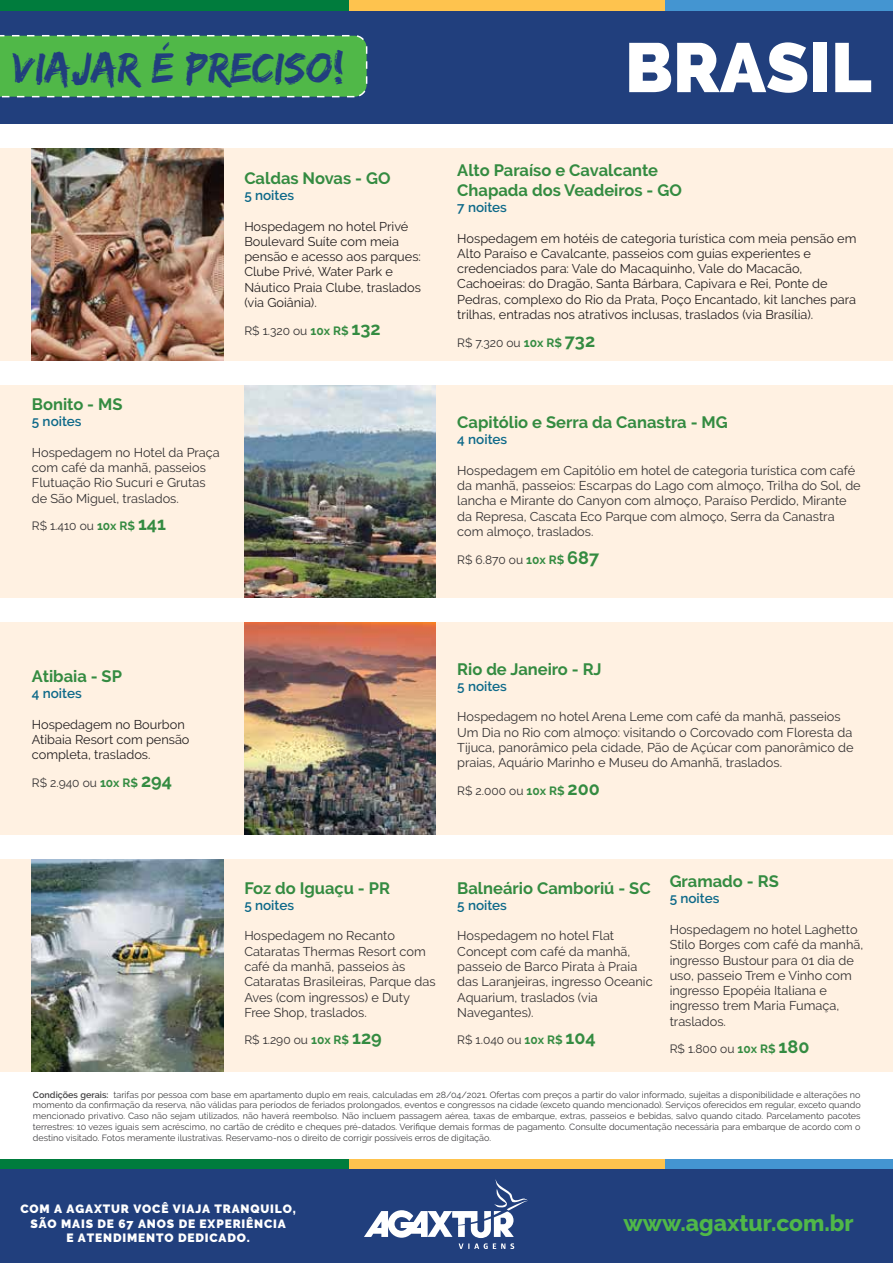
<style>
.page{position:relative;width:893px;height:1263px;background:#fff}
.page>*{position:absolute;margin:0;border:0;box-sizing:border-box;transform-origin:0 0}
.t1{font:900 69.45px "Raleway";color:#fff}
.t2{font:44.1px "Edo SZ";color:#213f7d}
.t3{font:800 22.8px "Raleway";color:#50b848}
.t4{font:700 16.5px/19.8px "Raleway";color:#348b41}
.t5{font:600 13.5px "Raleway";color:#0d6989}
.t6{font:12.75px/15.3px "Raleway";color:#333132}
.t7{font:12.75px/15.3px "Raleway";color:#231f20}
.t8{font:12px "Raleway";color:#333132}
.t9{font:900 12px/14.4px "Raleway";letter-spacing:.07em;color:#fff;text-align:center}
.t10{font:9px/10.8px "Raleway";color:#414042;text-align:justify}
.s1{font-weight:700;color:#348b41}
.s2{font-weight:700;font-size:18px;color:#348b41}
.s3{font-weight:600}
</style>
<div class="page">
<div style="left:0;top:0;width:893px;height:123px;background:#213f7d"></div>
<div style="left:0;top:1159px;width:893px;height:104px;background:#213f7d"></div>
<div style="left:0;top:148px;width:893px;height:213px;background:#fff1e2"></div>
<img style="left:32px;top:148px;width:191px;height:213px">
<div style="left:0;top:622px;width:893px;height:213px;background:#fff1e2"></div>
<div style="left:0;top:385px;width:893px;height:213px;background:#fff1e2"></div>
<img style="left:245px;top:385px;width:191px;height:213px">
<img style="left:245px;top:622px;width:191px;height:213px">
<div style="left:0;top:859px;width:893px;height:213px;background:#fff1e2"></div>
<img style="left:32px;top:859px;width:191px;height:213px">
<svg style="left:364px;top:1179px;width:164px;height:70px"></svg>
<div style="left:0;top:35px;width:367px;height:62px;background:#50b848"></div>
<div style="left:0;top:1159px;width:893px;height:9px;background:#007c3d"></div>
<div style="left:598px;top:1159px;width:295px;height:9px;background:#4495d1"></div>
<div style="left:349px;top:1159px;width:316px;height:9px;background:#fec34e"></div>
<div style="left:0;top:0;width:893px;height:10px;background:#007c3d"></div>
<div style="left:598px;top:0;width:295px;height:10px;background:#4495d1"></div>
<div style="left:349px;top:0;width:316px;height:10px;background:#fec34e"></div>
<h2 class="t2" style="left:13px;top:42px;width:333px">VIAJAR É PRECISO!</h2>
<p class="t4" style="left:32px;top:394px;width:92px">Bonito - MS</p>
<p class="t5" style="left:32px;top:414px;width:51px">5 noites</p>
<p class="t6" style="left:32px;top:445px;width:190px">Hospedagem no Hotel da Praça com café da manhã, passeios<br>Flutuação Rio Sucuri e Grutas de São Miguel, traslados.</p>
<p class="t8" style="left:32px;top:519px;width:136px">R$ 1.410 ou <span class="s1">10x R$</span> <span class="s2">141</span></p>
<p class="t4" style="left:244px;top:168px;width:148px">Caldas Novas - GO</p>
<p class="t5" style="left:244px;top:187px;width:51px">5 noites</p>
<p class="t7" style="left:244px;top:218px;width:178px">Hospedagem no hotel Privé<br>Boulevard Suíte com meia pensão e acesso aos parques:<br>Clube Privé, Water Park e<br>Náutico Praia Clube, traslados (via Goiânia).</p>
<p class="t8" style="left:244px;top:323px;width:138px">R$ 1.320 ou <span class="s1">10x R$</span> <span class="s2">132</span></p>
<h1 class="t1" style="left:625px;top:27px;width:248px">BRASIL</h1>
<p class="t4" style="left:457px;top:160px;width:226px">Alto Paraíso e Cavalcante<br>Chapada dos Veadeiros - GO</p>
<p class="t5" style="left:457px;top:199px;width:51px">7 noites</p>
<p class="t7" style="left:457px;top:230px;width:401px">Hospedagem em hotéis de categoria turística com meia pensão em Alto Paraíso e Cavalcante, passeios com guias experientes e credenciados para: Vale do Macaquinho, Vale do Macacão, Cachoeiras: do Dragão, Santa Bárbara, Capivara e Rei, Ponte de Pedras, complexo do Rio da Prata, Poço Encantado, kit lanches para trilhas, entradas nos atrativos inclusas, traslados (via Brasília).</p>
<p class="t8" style="left:457px;top:335px;width:139px">R$ 7.320 ou <span class="s1">10x R$</span> <span class="s2">732</span></p>
<p class="t4" style="left:457px;top:412px;width:272px">Capitólio e Serra da Canastra - MG</p>
<p class="t5" style="left:457px;top:432px;width:51px">4 noites</p>
<p class="t6" style="left:457px;top:463px;width:405px">Hospedagem em Capitólio em hotel de categoria turística com café da manhã, passeios: Escarpas do Lago com almoço, Trilha do Sol, de lancha e Mirante do Canyon com almoço, Paraíso Perdido, Mirante da Represa, Cascata Eco Parque com almoço, Serra da Canastra com almoço, traslados.</p>
<p class="t8" style="left:457px;top:552px;width:143px">R$ 6.870 ou <span class="s1">10x R$</span> <span class="s2">687</span></p>
<p class="t4" style="left:32px;top:666px;width:92px">Atibaia - SP</p>
<p class="t5" style="left:32px;top:686px;width:51px">4 noites</p>
<p class="t7" style="left:32px;top:717px;width:159px">Hospedagem no Bourbon<br>Atibaia Resort com pensão completa, traslados.</p>
<p class="t8" style="left:32px;top:776px;width:142px">R$ 2.940 ou <span class="s1">10x R$</span> <span class="s2">294</span></p>
<p class="t4" style="left:457px;top:659px;width:146px">Rio de Janeiro - RJ</p>
<p class="t5" style="left:457px;top:678px;width:51px">5 noites</p>
<p class="t6" style="left:457px;top:709px;width:398px">Hospedagem no hotel Arena Leme com café da manhã, passeios Um Dia no Rio com almoço: visitando o Corcovado com Floresta da Tijuca, panorâmico pela cidade, Pão de Açúcar com panorâmico de praias, Aquário Marinho e Museu do Amanhã, traslados.</p>
<p class="t8" style="left:457px;top:784px;width:144px">R$ 2.000 ou <span class="s1">10x R$</span> <span class="s2">200</span></p>
<p class="t4" style="left:244px;top:878px;width:147px">Foz do Iguaçu - PR</p>
<p class="t5" style="left:244px;top:897px;width:51px">5 noites</p>
<p class="t6" style="left:244px;top:928px;width:193px">Hospedagem no Recanto<br>Cataratas Thermas Resort com café da manhã, passeios às<br>Cataratas Brasileiras, Parque das<br>Aves (com ingressos) e Duty<br>Free Shop, traslados.</p>
<p class="t8" style="left:244px;top:1033px;width:139px">R$ 1.290 ou <span class="s1">10x R$</span> <span class="s2">129</span></p>
<p class="t4" style="left:457px;top:878px;width:195px">Balneário Camboriú - SC</p>
<p class="t5" style="left:457px;top:897px;width:51px">5 noites</p>
<p class="t6" style="left:457px;top:928px;width:197px">Hospedagem no hotel Flat<br>Concept com café da manhã, passeio de Barco Pirata à Praia das Laranjeiras, ingresso Oceanic<br>Aquarium, traslados (via<br>Navegantes).</p>
<p class="t8" style="left:457px;top:1033px;width:140px">R$ 1.040 ou <span class="s1">10x R$</span> <span class="s2">104</span></p>
<p class="t4" style="left:670px;top:871px;width:111px">Gramado - RS</p>
<p class="t5" style="left:670px;top:891px;width:51px">5 noites</p>
<p class="t6" style="left:670px;top:922px;width:195px">Hospedagem no hotel Laghetto<br>Stilo Borges com café da manhã, ingresso Bustour para 01 dia de uso, passeio Trem e Vinho com ingresso Epopéia Italiana e ingresso trem Maria Fumaça, traslados.</p>
<p class="t8" style="left:670px;top:1042px;width:141px">R$ 1.800 ou <span class="s1">10x R$</span> <span class="s2">180</span></p>
<p class="t10" style="left:33px;top:1089px;width:829px"><span class="s3">Condições gerais:</span> tarifas por pessoa com base em apartamento duplo em reais, calculadas em 28/04/2021. Ofertas com preços a partir do valor informado, sujeitas a disponibilidade e alterações no momento da confirmação da reserva, não válidas para períodos de feriados prolongados, eventos e congressos na cidade (exceto quando mencionado). Serviços oferecidos em regular, exceto quando mencionado privativo. Caso não sejam utilizados, não haverá reembolso. Não incluem passagem aérea, taxas de embarque, extras, passeios e bebidas, salvo quando citado. Parcelamento pacotes terrestres: 10 vezes iguais sem acréscimo, no cartão de crédito e cheques pré-datados. Verifique demais formas de pagamento. Consulte documentação necessária para embarque de acordo com o destino visitado. Fotos meramente ilustrativas. Reservamo-nos o direito de corrigir possíveis erros de digitação.</p>
<p class="t9" style="left:20px;top:1202px;width:277px">COM A AGAXTUR VOCÊ VIAJA TRANQUILO,<br>SÃO MAIS DE 67 ANOS DE EXPERIÊNCIA<br>E ATENDIMENTO DEDICADO.</p>
<h3 class="t3" style="left:623px;top:1210px;width:232px">www.agaxtur.com.br</h3>
</div>
